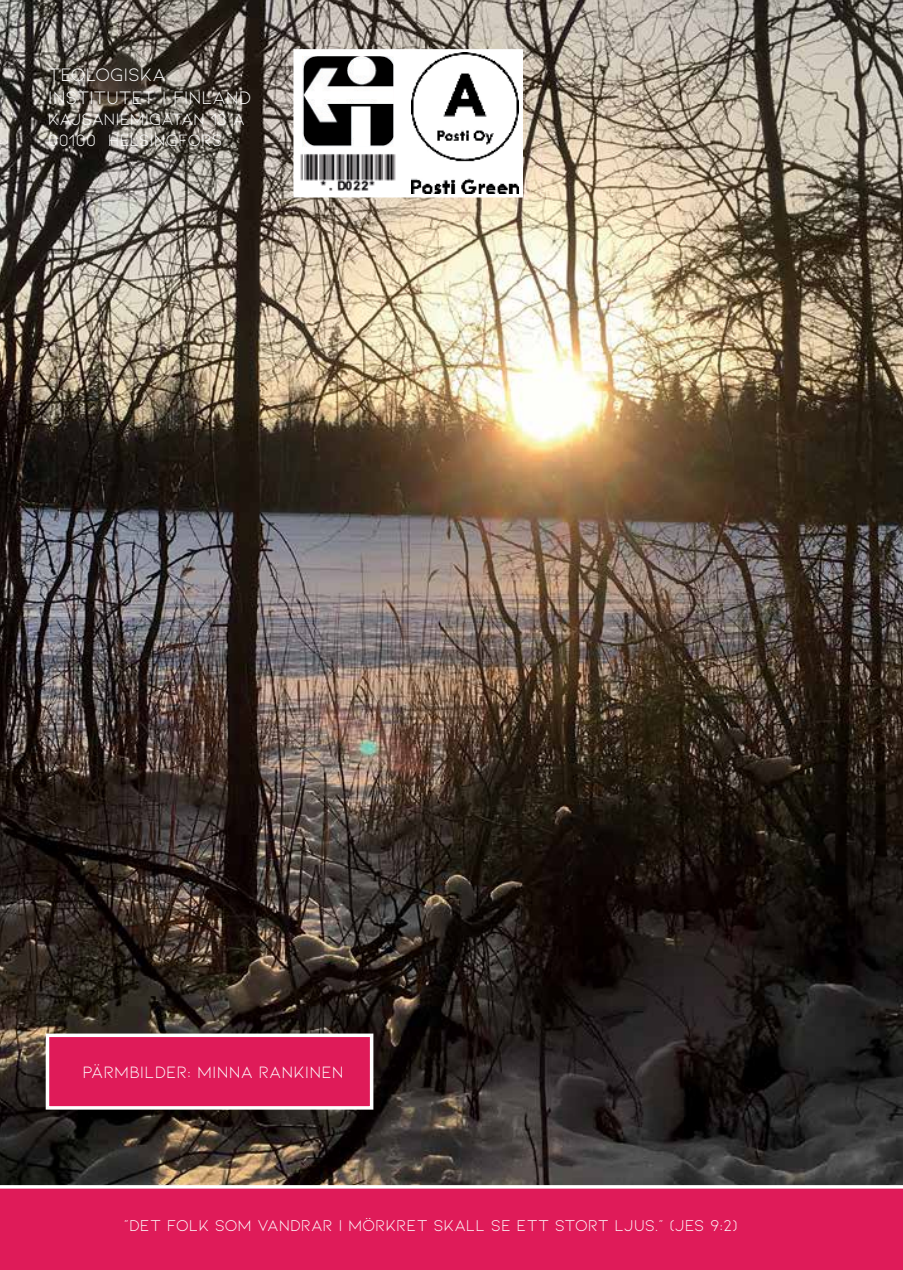
<style>
.page{position:relative;width:903px;height:1270px;background:#fff}
.page>*{position:absolute;margin:0;border:0;box-sizing:border-box;transform-origin:0 0}
.t1{font:19.25px/23.1px "Kiona";letter-spacing:-.015em;color:#fff}
.t2{font:17.5px/21px "Kiona";color:#fff}
.t3{font:16.62px "Kiona";color:#fff}
</style>
<div class="page">
<img style="left:0;top:0;width:903px;height:1185px">
<div style="left:294px;top:50px;width:228px;height:147px;background:#fff"></div>
<div style="left:293px;top:49px;width:230px;height:149px;border:1px solid #fff"></div>
<img style="left:302px;top:56px;width:92px;height:91px">
<img style="left:294px;top:153px;width:102px;height:40px">
<img style="left:411px;top:53px;width:108px;height:140px">
<div style="left:0;top:1185px;width:903px;height:85px;background:#df1b59"></div>
<div style="left:46px;top:1033px;width:327px;height:77px;background:#df1b59;border:4px solid #fff"></div>
<p class="t1" style="left:48px;top:62px;width:205px">TEOLOGISKA<br>INSTITUTET I FINLAND</p>
<p class="t2" style="left:48px;top:108px;width:199px">KAJSANIEMIGATAN 13 A<br>00100 HELSINGFORS</p>
<p class="t2" style="left:82px;top:1061px;width:263px">PÄRMBILDER: MINNA RANKINEN</p>
<p class="t3" style="left:124px;top:1216px;width:616px">“DET FOLK SOM VANDRAR I MÖRKRET SKALL SE ETT STORT LJUS.” (JES 9:2)</p>
</div>
